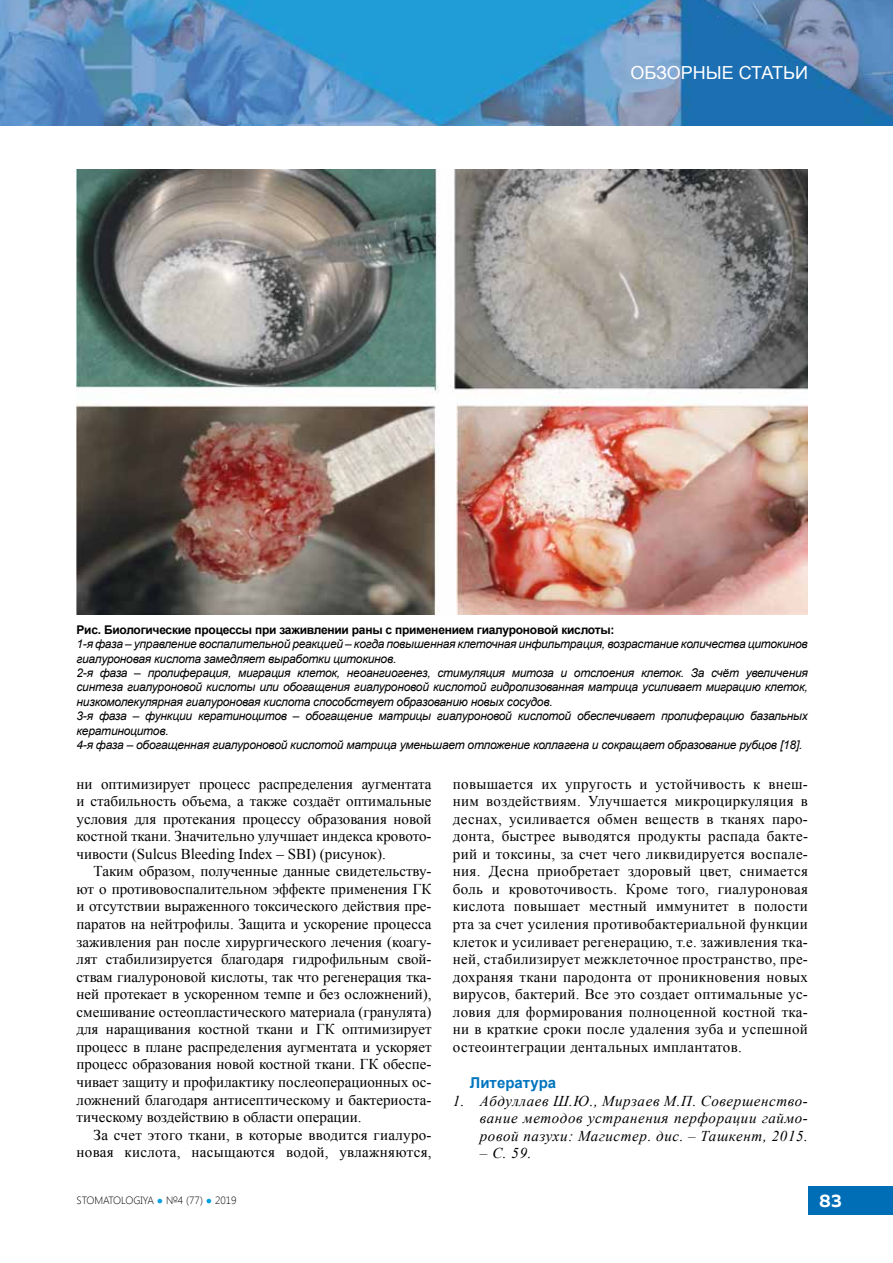
<style>
.page{position:relative;width:893px;height:1263px;background:#fff}
.page>*{position:absolute;margin:0;border:0;box-sizing:border-box;transform-origin:0 0}
.t1{font:18px "Arial";color:#fff}
.t2{font:700 18px "Muller";color:#fff}
.t3{font:15px/17.5px "Times New Roman";letter-spacing:.01em;color:#000;text-align:justify}
.t4{font:italic 15px/17.5px "Times New Roman";letter-spacing:.04em;color:#000;text-align:justify}
.t5{font:700 15px "Arial";color:#0075bf}
.t6{font:italic 12px/14.4px "Arial";letter-spacing:-.02em;color:#000}
.t7{font:700 12px "Arial";letter-spacing:-.02em;color:#000}
.t8{font:300 10.5px "Segoe UI";color:#000}
.s1{color:#009fe3}
</style>
<div class="page">
<img style="left:0;top:0;width:893px;height:125px">
<div style="left:809px;top:1186px;width:84px;height:29px;background:#006eb7"></div>
<img style="left:77px;top:169px;width:731px;height:446px">
<p class="t1" style="left:631px;top:61px;width:179px">ОБЗОРНЫЕ СТАТЬИ</p>
<p class="t7" style="left:77px;top:622px;width:539px">Рис. Биологические процессы при заживлении раны с применением гиалуроновой кислоты:</p>
<p class="t6" style="left:77px;top:637px;width:733px">1-я фаза – управление воспалительной реакцией – когда повышенная клеточная инфильтрация, возрастание количества цитокинов гиалуроновая кислота замедляет выработки цитокинов.<br>2-я фаза – пролиферация, миграция клеток, неоангиогенез, стимуляция митоза и отслоения клеток. За счёт увеличения синтеза гиалуроновой кислоты или обогащения гиалуроновой кислотой гидролизованная матрица усиливает миграцию клеток, низкомолекулярная гиалуроновая кислота способствует образованию новых сосудов.<br>3-я фаза – функции кератиноцитов – обогащение матрицы гиалуроновой кислотой обеспечивает пролиферацию базальных кератиноцитов.<br>4-я фаза – обогащенная гиалуроновой кислотой матрица уменьшает отложение коллагена и сокращает образование рубцов [18].</p>
<p class="t3" style="left:77px;top:774px;width:357px">ни оптимизирует процесс распределения аугментата и стабильность объема, а также создаёт оптимальные условия для протекания процессу образования новой костной ткани. Значительно улучшает индекса кровото&shy;чивости (Sulcus Bleeding Index – SBI) (рисунок).</p>
<p class="t3" style="left:77px;top:862px;width:357px;text-indent:17px">Таким образом, полученные данные свидетельству&shy;ют о противовоспалительном эффекте применения ГК и отсутствии выраженного токсического действия пре&shy;паратов на нейтрофилы. Защита и ускорение процесса заживления ран после хирургического лечения (коагу&shy;лят стабилизируется благодаря гидрофильным свой&shy;ствам гиалуроновой кислоты, так что регенерация тка&shy;ней протекает в ускоренном темпе и без осложнений), смешивание остеопластического материала (гранулята) для наращивания костной ткани и ГК оптимизирует процесс в плане распределения аугментата и ускоряет процесс образования новой костной ткани. ГК обеспе&shy;чивает защиту и профилактику послеоперационных ос&shy;ложнений благодаря антисептическому и бактериоста&shy;тическому воздействию в области операции.</p>
<p class="t3" style="left:77px;top:1125px;width:357px;text-align:right">За счет этого ткани, в которые вводится гиалуро&shy;новая кислота, насыщаются водой, увлажняются,</p>
<p class="t3" style="left:453px;top:774px;width:357px">повышается их упругость и устойчивость к внеш&shy;ним воздействиям. Улучшается микроциркуляция в деснах, усиливается обмен веществ в тканях паро&shy;донта, быстрее выводятся продукты распада бакте&shy;рий и токсины, за счет чего ликвидируется воспале&shy;ния. Десна приобретает здоровый цвет, снимается боль и кровоточивость. Кроме того, гиалуроновая кислота повышает местный иммунитет в полости рта за счет усиления противобактериальной функции клеток и усиливает регенерацию, т.е. заживления тка&shy;ней, стабилизирует межклеточное пространство, пре&shy;дохраняя ткани пародонта от проникновения новых вирусов, бактерий. Все это создает оптимальные ус&shy;ловия для формирования полноценной костной тка&shy;ни в краткие сроки после удаления зуба и успешной остеоинтеграции дентальных имплантатов.</p>
<p class="t5" style="left:470px;top:1073px;width:88px">Литература</p>
<p class="t4" style="left:480px;top:1091px;width:330px;text-indent:-27px">1. Абдуллаев Ш.Ю., Мирзаев М.П. Совершенство&shy;вание методов устранения перфорации гаймо&shy;ровой пазухи: Магистер. дис. – Ташкент, 2015.</p>
<p class="t4" style="left:480px;top:1144px;width:53px">– С. 59.</p>
<p class="t8" style="left:77px;top:1193px;width:162px">STOMATOLOGIYA <span class="s1">●</span> №4 (77) <span class="s1">●</span> 2019</p>
<p class="t2" style="left:819px;top:1190px;width:24px">83</p>
</div>
